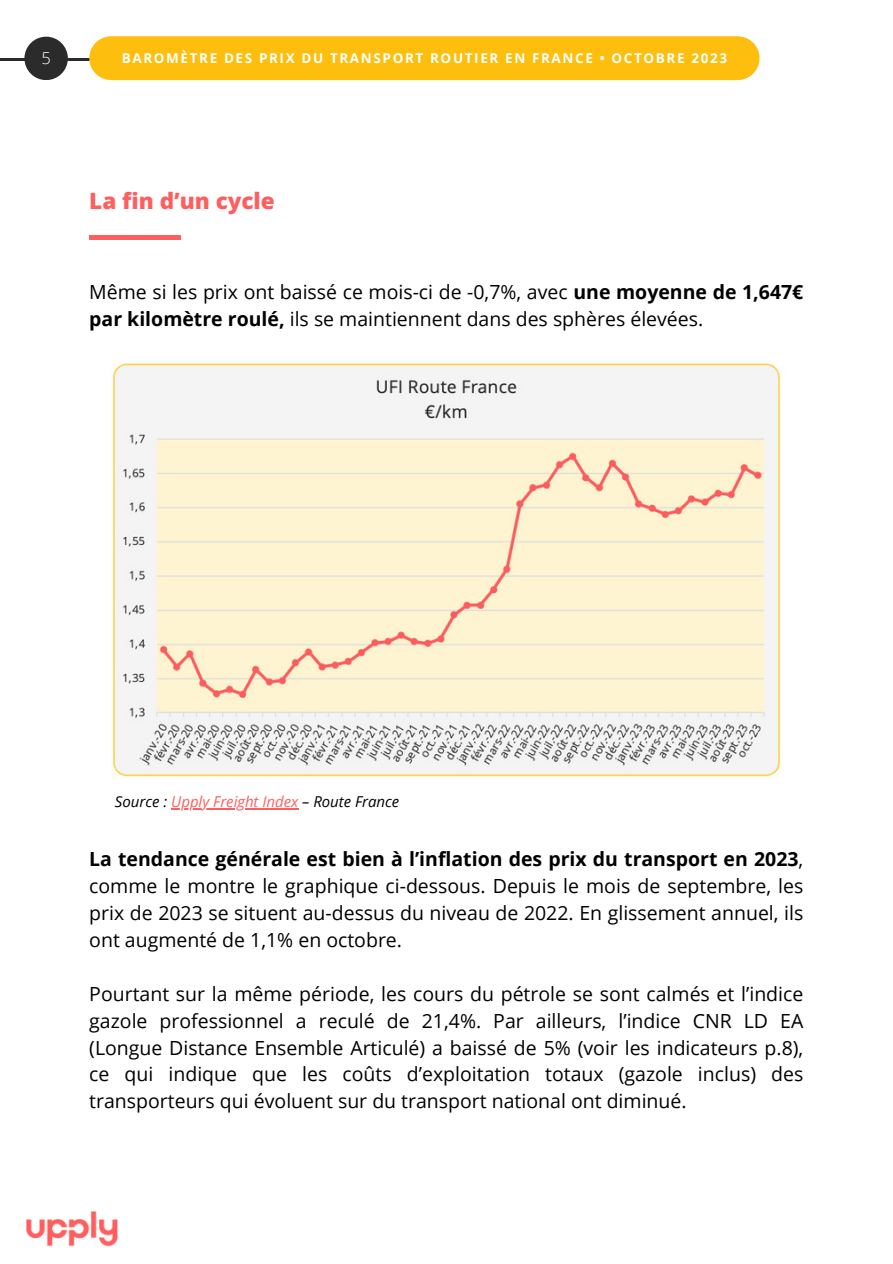
<style>
.page{position:relative;width:893px;height:1264px;background:#fff}
.page>*{position:absolute;margin:0;border:0;box-sizing:border-box;transform-origin:0 0}
.t1{font:800 22.5px "Open Sans";color:#ff5e5e}
.t2{font:19.5px/27px "Open Sans";color:#000;text-align:justify}
.t3{font:300 16.5px "Open Sans";color:#fff}
.t4{font:italic 15px "Open Sans";color:#000}
.t5{font:700 13.5px "Open Sans";letter-spacing:.12em;color:#fff}
.s1{font-weight:700}
.s2{color:#ff5e5e}
</style>
<div class="page">
<img style="left:26px;top:1211px;width:92px;height:36px">
<hr style="left:89px;top:236px;width:91px;height:3px;background:#ff5e5e">
<hr style="left:0;top:58px;width:119px;height:3px;background:#2b2b2b">
<div style="left:24px;top:37px;width:44px;height:43px;background:#2b2b2b;border-radius:50%"></div>
<hr style="left:171px;top:808px;width:127px;height:1px;background:#ff5e5e">
<div style="left:111px;top:36px;width:626px;height:44px;background:#febe0d"></div>
<img style="left:111px;top:361px;width:670px;height:416px">
<p class="t3" style="left:41px;top:46px;width:11px">5</p>
<p class="t5" style="left:122px;top:48px;width:606px">BAROMÈTRE DES PRIX DU TRANSPORT ROUTIER EN FRANCE • OCTOBRE 2023</p>
<p class="t1" style="left:89px;top:185px;width:187px">La fin d’un cycle</p>
<p class="t2" style="left:89px;top:277px;width:715px">Même si les prix ont baissé ce mois-ci de -0,7%, avec <span class="s1">une moyenne de 1,647€ par kilomètre roulé,</span> ils se maintiennent dans des sphères élevées.</p>
<p class="t4" style="left:115px;top:791px;width:286px">Source : <span class="s2">Upply Freight Index</span> – Route France</p>
<p class="t2" style="left:89px;top:844px;width:715px"><span class="s1">La tendance générale est bien à l’inflation des prix du transport en 2023</span>, comme le montre le graphique ci-dessous. Depuis le mois de septembre, les prix de 2023 se situent au-dessus du niveau de 2022. En glissement annuel, ils ont augmenté de 1,1% en octobre.</p>
<p class="t2" style="left:89px;top:979px;width:715px">Pourtant sur la même période, les cours du pétrole se sont calmés et l’indice gazole professionnel a reculé de 21,4%. Par ailleurs, l’indice CNR LD EA (Longue Distance Ensemble Articulé) a baissé de 5% (voir les indicateurs p.8), ce qui indique que les coûts d’exploitation totaux (gazole inclus) des transporteurs qui évoluent sur du transport national ont diminué.</p>
</div>
